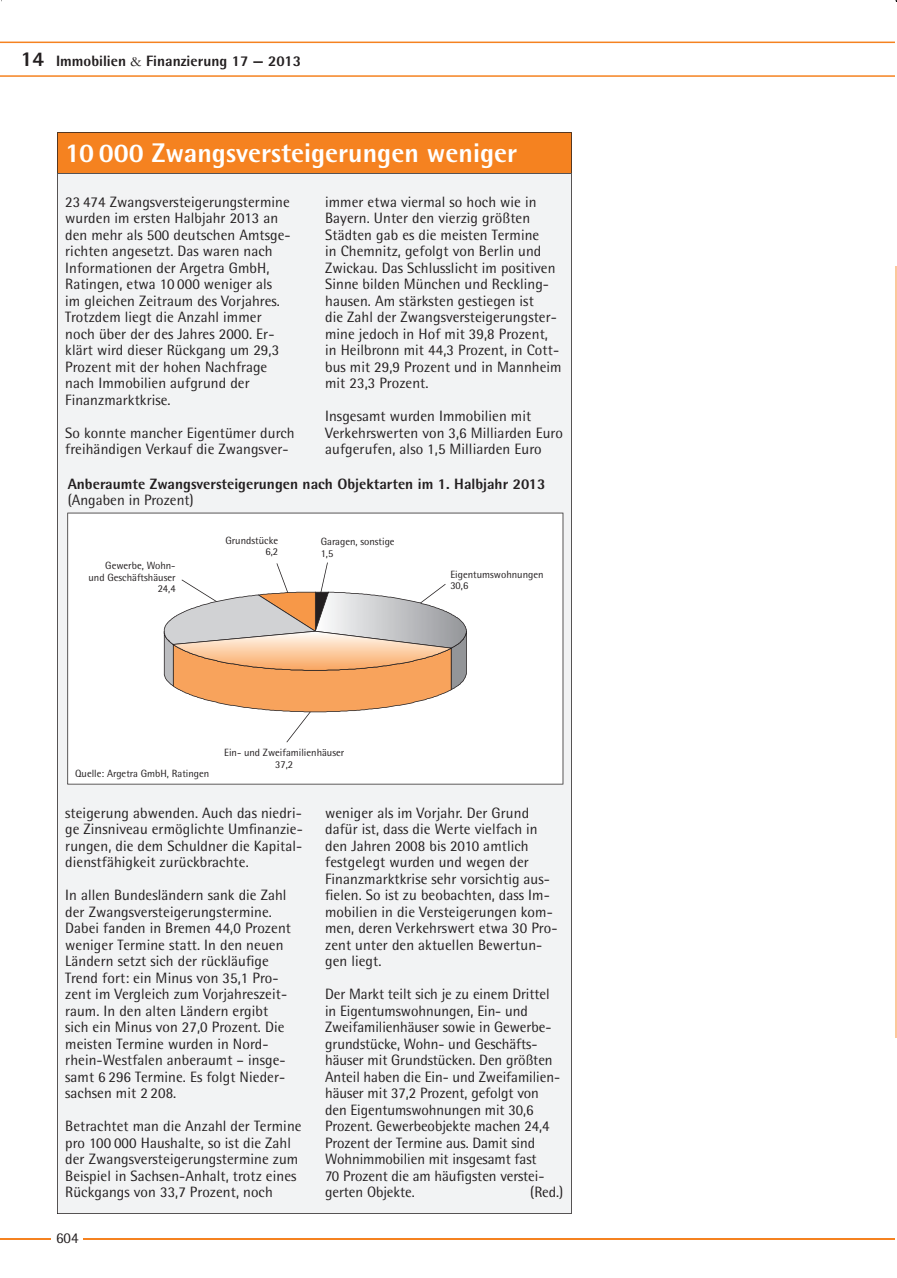
<style>
.page{position:relative;width:897px;height:1278px;background:#fff}
.page>*{position:absolute;margin:0;border:0;box-sizing:border-box;transform-origin:0 0}
.t1{font:800 27px "Rotis Semi Sans";color:#fff}
.t2{font:15px/16.5px "Rotis Semi Sans";letter-spacing:.005em;color:#231f20}
.t3{font:800 15px "Rotis Semi Sans";color:#231f20}
.t4{font:10.5px/11.2px "Rotis Semi Sans";color:#231f20}
.s1{font-size:21px}
.s2{font-family:"Garamond";font-weight:400}
</style>
<div class="page">
<hr style="left:0;top:1238px;width:896px;height:2px;background:#f58220">
<hr style="left:0;top:42px;width:896px;height:1px;background:#f58220">
<hr style="left:0;top:75px;width:896px;height:2px;background:#f58220">
<div style="left:57px;top:132px;width:515px;height:41px;background:#f58220"></div>
<div style="left:57px;top:173px;width:515px;height:1041px;background:#f2f3f4"></div>
<svg style="left:67px;top:513px;width:496px;height:271px"></svg>
<div style="left:51px;top:1223px;width:32px;height:31px;background:#fff"></div>
<hr style="left:895px;top:29px;width:1px;height:77px;background:#fff">
<hr style="left:895px;top:1186px;width:1px;height:77px;background:#fff">
<hr style="left:895px;top:266px;width:1px;height:771px;background:#fcc89b">
<p class="t3" style="left:21px;top:51px;width:281px"><span class="s1">14</span> Immobilien <span class="s2">&amp;</span> Finanzierung 17 — 2013</p>
<h1 class="t1" style="left:65px;top:136px;width:453px">10 000 Zwangsversteigerungen weniger</h1>
<p class="t2" style="left:65px;top:193px;width:227px">23 474 Zwangsversteigerungstermine wurden im ersten Halbjahr 2013 an den mehr als 500 deutschen Amtsge&shy;richten angesetzt. Das waren nach<br>Informationen der Argetra GmbH,<br>Ratingen, etwa 10 000 weniger als im gleichen Zeitraum des Vorjahres.<br>Trotzdem liegt die Anzahl immer noch über der des Jahres 2000. Er&shy;klärt wird dieser Rückgang um 29,3<br>Prozent mit der hohen Nachfrage nach Immobilien aufgrund der<br>Finanzmarktkrise.</p>
<p class="t2" style="left:65px;top:424px;width:231px">So konnte mancher Eigentümer durch freihändigen Verkauf die Zwangsver-</p>
<p class="t2" style="left:325px;top:193px;width:238px">immer etwa viermal so hoch wie in Bayern. Unter den vierzig größten Städten gab es die meisten Termine<br>in Chemnitz, gefolgt von Berlin und Zwickau. Das Schlusslicht im positiven Sinne bilden München und Reckling&shy;hausen. Am stärksten gestiegen ist<br>die Zahl der Zwangsversteigerungster&shy;mine jedoch in Hof mit 39,8 Prozent, in Heilbronn mit 44,3 Prozent, in Cott&shy;bus mit 29,9 Prozent und in Mannheim mit 23,3 Prozent.</p>
<p class="t2" style="left:325px;top:408px;width:239px">Insgesamt wurden Immobilien mit<br>Verkehrswerten von 3,6 Milliarden Euro aufgerufen, also 1,5 Milliarden Euro</p>
<p class="t3" style="left:68px;top:474px;width:479px">Anberaumte Zwangsversteigerungen nach Objektarten im 1. Halbjahr 2013</p>
<p class="t2" style="left:68px;top:492px;width:127px">(Angaben in Prozent)</p>
<p class="t4" style="left:88px;top:560px;width:89px;text-align:right">Gewerbe, Wohn&shy;und Geschäftshäuser<br>24,4</p>
<p class="t4" style="left:225px;top:535px;width:54px;text-align:right">Grundstücke<br>6,2</p>
<p class="t4" style="left:321px;top:536px;width:75px">Garagen, sonstige<br>1,5</p>
<p class="t4" style="left:450px;top:569px;width:95px">Eigentumswohnungen<br>30,6</p>
<p class="t4" style="left:75px;top:767px;width:136px">Quelle: Argetra GmbH, Ratingen</p>
<p class="t4" style="left:224px;top:747px;width:122px;text-align:center">Ein- und Zweifamilienhäuser<br>37,2</p>
<p class="t2" style="left:65px;top:804px;width:239px;text-align:justify">steigerung abwenden. Auch das niedri&shy;ge Zinsniveau ermöglichte Umfinanzie&shy;rungen, die dem Schuldner die Kapital&shy;dienstfähigkeit zurückbrachte.</p>
<p class="t2" style="left:65px;top:886px;width:227px">In allen Bundesländern sank die Zahl der Zwangsversteigerungstermine.<br>Dabei fanden in Bremen 44,0 Prozent weniger Termine statt. In den neuen Ländern setzt sich der rückläufige Trend fort: ein Minus von 35,1 Pro&shy;zent im Vergleich zum Vorjahreszeit&shy;raum. In den alten Ländern ergibt sich ein Minus von 27,0 Prozent. Die meisten Termine wurden in Nord&shy;rhein-Westfalen anberaumt – insge&shy;samt 6 296 Termine. Es folgt Nieder&shy;sachsen mit 2 208.</p>
<p class="t2" style="left:65px;top:1117px;width:238px">Betrachtet man die Anzahl der Termine pro 100 000 Haushalte, so ist die Zahl der Zwangsversteigerungstermine zum Beispiel in Sachsen-Anhalt, trotz eines Rückgangs von 33,7 Prozent, noch</p>
<p class="t2" style="left:56px;top:1230px;width:24px">604</p>
<p class="t2" style="left:57px;top:1233px;width:22px">xxx</p>
<p class="t2" style="left:325px;top:804px;width:234px">weniger als im Vorjahr. Der Grund dafür ist, dass die Werte vielfach in den Jahren 2008 bis 2010 amtlich festgelegt wurden und wegen der Finanzmarktkrise sehr vorsichtig aus&shy;fielen. So ist zu beobachten, dass Im&shy;mobilien in die Versteigerungen kom&shy;men, deren Verkehrswert etwa 30 Pro&shy;zent unter den aktuellen Bewertun&shy;gen liegt.</p>
<p class="t2" style="left:325px;top:985px;width:236px">Der Markt teilt sich je zu einem Drittel in Eigentumswohnungen, Ein- und Zweifamilienhäuser sowie in Gewerbe&shy;grundstücke, Wohn- und Geschäfts&shy;häuser mit Grundstücken. Den größten Anteil haben die Ein- und Zweifamilien&shy;häuser mit 37,2 Prozent, gefolgt von den Eigentumswohnungen mit 30,6<br>Prozent. Gewerbeobjekte machen 24,4<br>Prozent der Termine aus. Damit sind Wohnimmobilien mit insgesamt fast<br>70 Prozent die am häufigsten verstei&shy;gerten Objekte.</p>
<p class="t2" style="left:530px;top:1183px;width:35px">(Red.)</p>
</div>
